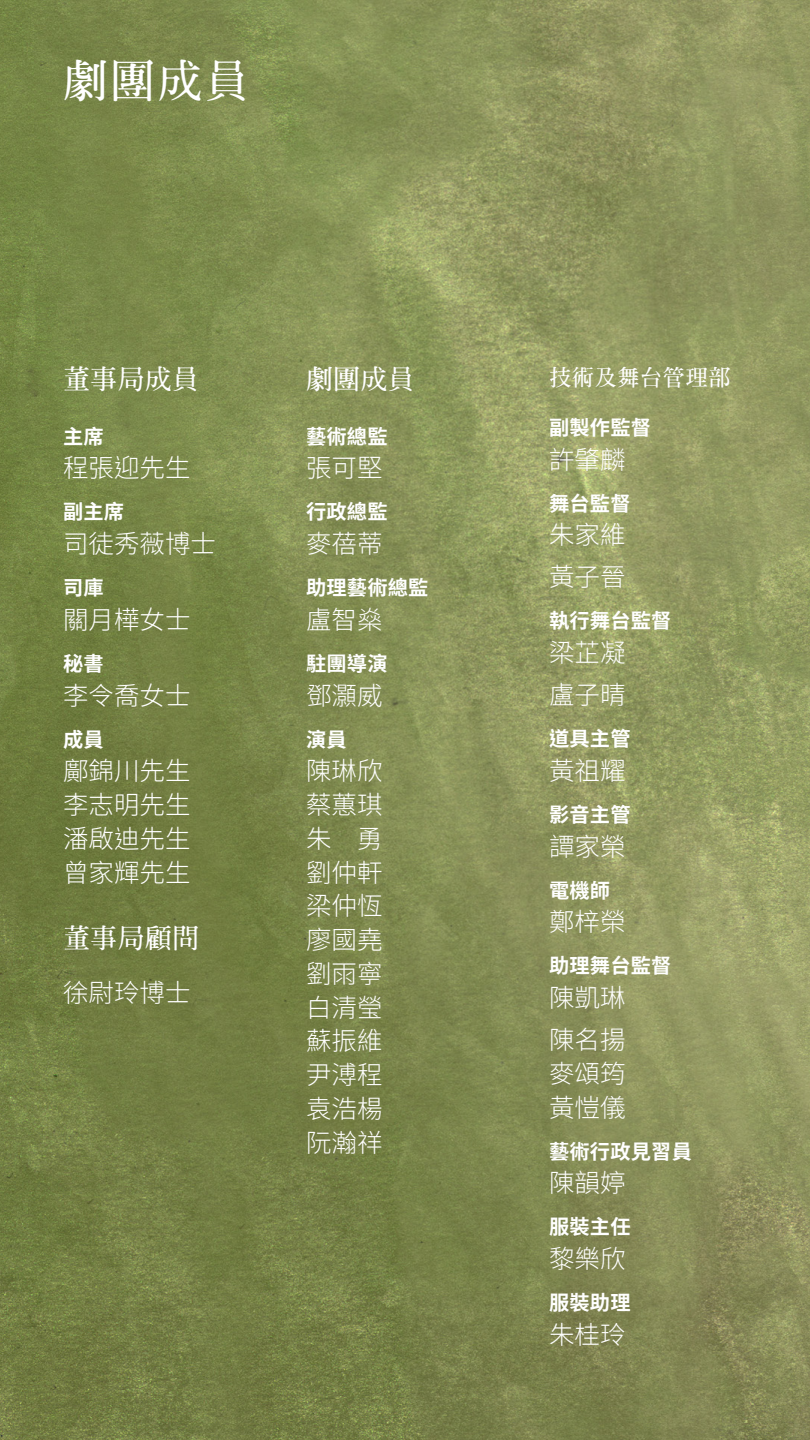
<style>
.page{position:relative;width:810px;height:1440px;background:#fff}
.page>*{position:absolute;margin:0;border:0;box-sizing:border-box;transform-origin:0 0}
.t1{font:700 45px "Han Wang Ming";color:#fff}
.t2{font:700 27px "Han Wang Ming";letter-spacing:.01em;color:#fff}
.t3{font:300 25.5px/33.8px "Noto Sans CJ Ktc";color:#fff}
.t4{font:700 22.5px "Han Wang Ming";letter-spacing:.01em;color:#fff}
.t5{font:700 20.25px "Noto Sans CJ Ktc";letter-spacing:.01em;color:#fff}
</style>
<div class="page">
<img style="left:0;top:0;width:810px;height:1440px">
<h1 class="t1" style="left:63px;top:57px;width:188px">劇團成員</h1>
<p class="t2" style="left:63px;top:365px;width:138px">董事局成員</p>
<p class="t5" style="left:63px;top:425px;width:42px">主席</p>
<p class="t3" style="left:63px;top:452px;width:129px">程張迎先生</p>
<p class="t5" style="left:63px;top:501px;width:63px">副主席</p>
<p class="t3" style="left:63px;top:527px;width:154px">司徒秀薇博士</p>
<p class="t5" style="left:63px;top:576px;width:42px">司庫</p>
<p class="t3" style="left:63px;top:603px;width:129px">關月樺女士</p>
<p class="t5" style="left:63px;top:652px;width:42px">秘書</p>
<p class="t3" style="left:63px;top:679px;width:129px">李令喬女士</p>
<p class="t5" style="left:63px;top:728px;width:42px">成員</p>
<p class="t3" style="left:63px;top:755px;width:129px;text-align:justify">鄺錦川先生李志明先生潘啟迪先生曾家輝先生</p>
<p class="t2" style="left:63px;top:924px;width:138px">董事局顧問</p>
<p class="t3" style="left:63px;top:977px;width:129px">徐尉玲博士</p>
<p class="t2" style="left:306px;top:365px;width:110px">劇團成員</p>
<p class="t5" style="left:306px;top:425px;width:83px">藝術總監</p>
<p class="t3" style="left:306px;top:452px;width:78px">張可堅</p>
<p class="t5" style="left:306px;top:501px;width:83px">行政總監</p>
<p class="t3" style="left:306px;top:527px;width:78px">麥蓓蒂</p>
<p class="t5" style="left:306px;top:576px;width:124px">助理藝術總監</p>
<p class="t3" style="left:306px;top:603px;width:78px">盧智燊</p>
<p class="t5" style="left:306px;top:652px;width:83px">駐團導演</p>
<p class="t3" style="left:306px;top:679px;width:78px">鄧灝威</p>
<p class="t5" style="left:306px;top:728px;width:42px">演員</p>
<p class="t3" style="left:306px;top:755px;width:78px;text-align:justify">陳琳欣蔡蕙琪朱　勇劉仲軒梁仲恆廖國堯劉雨寧白清瑩蘇振維尹溥程袁浩楊阮瀚祥</p>
<p class="t4" style="left:549px;top:366px;width:183px">技術及舞台管理部</p>
<p class="t5" style="left:549px;top:416px;width:104px">副製作監督</p>
<p class="t3" style="left:549px;top:443px;width:78px">許肇麟</p>
<p class="t5" style="left:549px;top:492px;width:83px">舞台監督</p>
<p class="t3" style="left:549px;top:515px;width:78px;line-height:42px">朱家維黃子晉</p>
<p class="t5" style="left:549px;top:610px;width:124px">執行舞台監督</p>
<p class="t3" style="left:549px;top:632px;width:78px;line-height:42px">梁芷凝盧子晴</p>
<p class="t5" style="left:549px;top:727px;width:83px">道具主管</p>
<p class="t3" style="left:549px;top:754px;width:78px">黃祖耀</p>
<p class="t5" style="left:549px;top:803px;width:83px">影音主管</p>
<p class="t3" style="left:549px;top:830px;width:78px">譚家榮</p>
<p class="t5" style="left:549px;top:879px;width:63px">電機師</p>
<p class="t3" style="left:549px;top:906px;width:78px">鄭梓榮</p>
<p class="t5" style="left:549px;top:955px;width:124px">助理舞台監督</p>
<p class="t3" style="left:549px;top:977px;width:78px;line-height:42px">陳凱琳陳名揚</p>
<p class="t3" style="left:549px;top:1057px;width:78px">麥頌筠黃愷儀</p>
<p class="t5" style="left:549px;top:1140px;width:144px">藝術行政見習員</p>
<p class="t3" style="left:549px;top:1167px;width:78px">陳韻婷</p>
<p class="t5" style="left:549px;top:1216px;width:83px">服裝主任</p>
<p class="t3" style="left:549px;top:1243px;width:78px">黎樂欣</p>
<p class="t5" style="left:549px;top:1291px;width:83px">服裝助理</p>
<p class="t3" style="left:549px;top:1318px;width:78px">朱桂玲</p>
</div>
